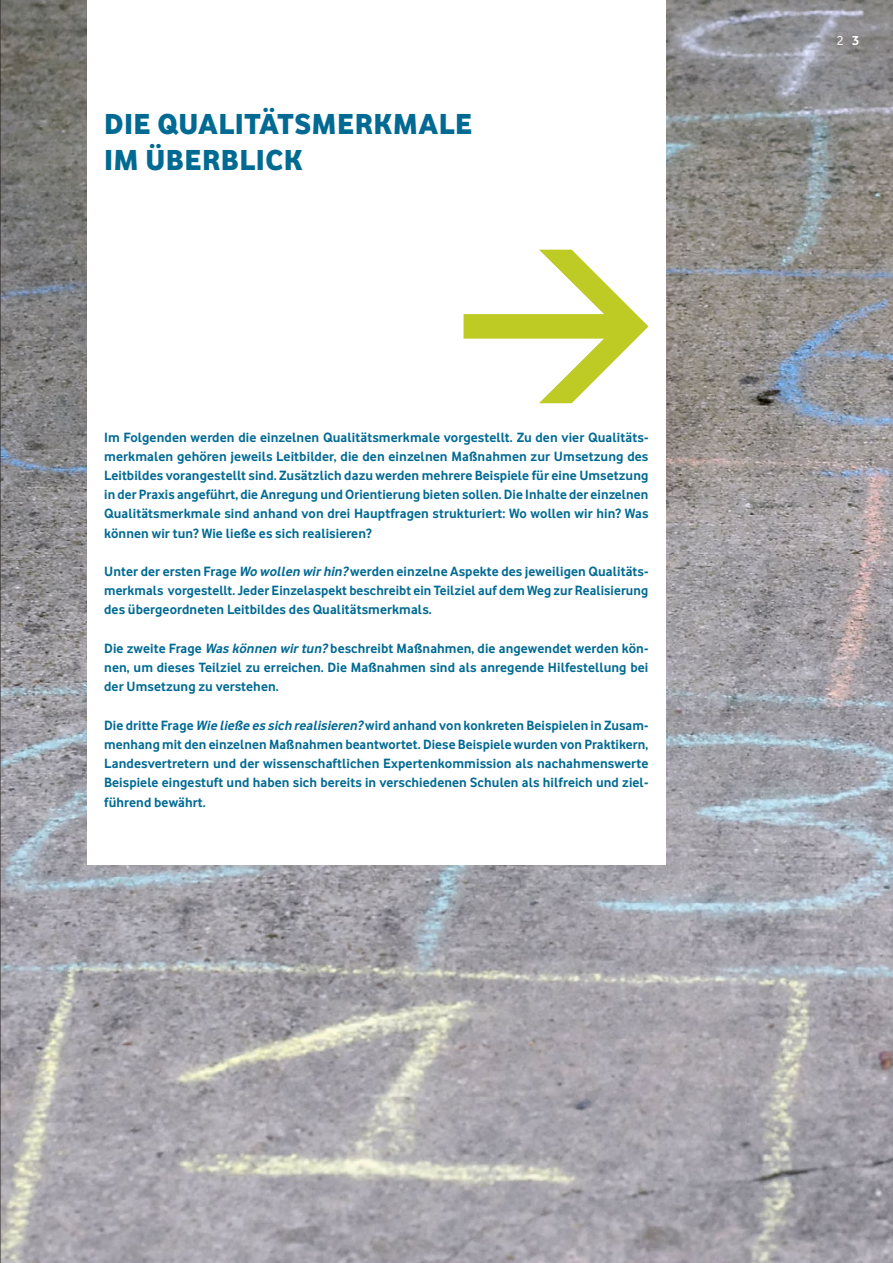
<style>
.page{position:relative;width:893px;height:1263px;background:#fff}
.page>*{position:absolute;margin:0;border:0;box-sizing:border-box;transform-origin:0 0}
.t1{font:30px/36px "Vodafone Ex B Ro";letter-spacing:.02em;color:#006a93}
.t2{font:700 13.95px/19.2px "Vodafone Rg";letter-spacing:.005em;color:#006a93;text-align:justify}
.t3{font:13.5px "Vodafone Rg Ro";color:#fff}
.s1{font-style:italic}
.s2{font-weight:700}
</style>
<div class="page">
<img style="left:1px;top:0;width:892px;height:1263px">
<div style="left:87px;top:0;width:578px;height:864px;background:#fff"></div>
<svg style="left:464px;top:250px;width:184px;height:153px"></svg>
<hr style="left:0;top:0;width:1px;height:1263px;background:#231f20">
<h1 class="t1" style="left:104px;top:105px;width:369px">DIE QUALITÄTSMERKMALE<br>IM ÜBERBLICK</h1>
<p class="t2" style="left:104px;top:427px;width:546px">Im Folgenden werden die einzelnen Qualitätsmerkmale vorgestellt. Zu den vier Qualitäts&shy;merkmalen gehören jeweils Leitbilder, die den einzelnen Maßnahmen zur Umsetzung des Leitbildes vorangestellt sind. Zusätzlich dazu werden mehrere Beispiele für eine Umsetzung in der Praxis angeführt, die Anregung und Orientierung bieten sollen. Die Inhalte der einzelnen Qualitätsmerkmale sind anhand von drei Hauptfragen strukturiert: Wo wollen wir hin? Was können wir tun? Wie ließe es sich realisieren?</p>
<p class="t2" style="left:104px;top:562px;width:546px">Unter der ersten Frage <span class="s1">Wo wollen wirhin?</span> werden einzelne Aspekte des jeweiligen Qualitäts&shy;merkmals vorgestellt. Jeder Einzelaspekt beschreibt ein Teilziel auf dem Weg zur Realisierung des übergeordneten Leitbildes des Qualitätsmerkmals.</p>
<p class="t2" style="left:104px;top:638px;width:546px">Die zweite Frage <span class="s1">Was können wirtun?</span> beschreibt Maßnahmen, die angewendet werden kön&shy;nen, um dieses Teilziel zu erreichen. Die Maßnahmen sind als anregende Hilfestellung bei der Umsetzung zu verstehen.</p>
<p class="t2" style="left:104px;top:715px;width:546px">Die dritte Frage <span class="s1">Wie ließe es sich realisieren?</span> wird anhand von konkreten Beispielen in Zusam&shy;menhang mit den einzelnen Maßnahmen beantwortet. Diese Beispiele wurden von Praktikern, Landesvertretern und der wissenschaftlichen Expertenkommission als nachahmenswerte Beispiele eingestuft und haben sich bereits in verschiedenen Schulen als hilfreich und ziel&shy;führend bewährt.</p>
<p class="t3" style="left:837px;top:33px;width:24px">2 <span class="s2">3</span></p>
</div>
